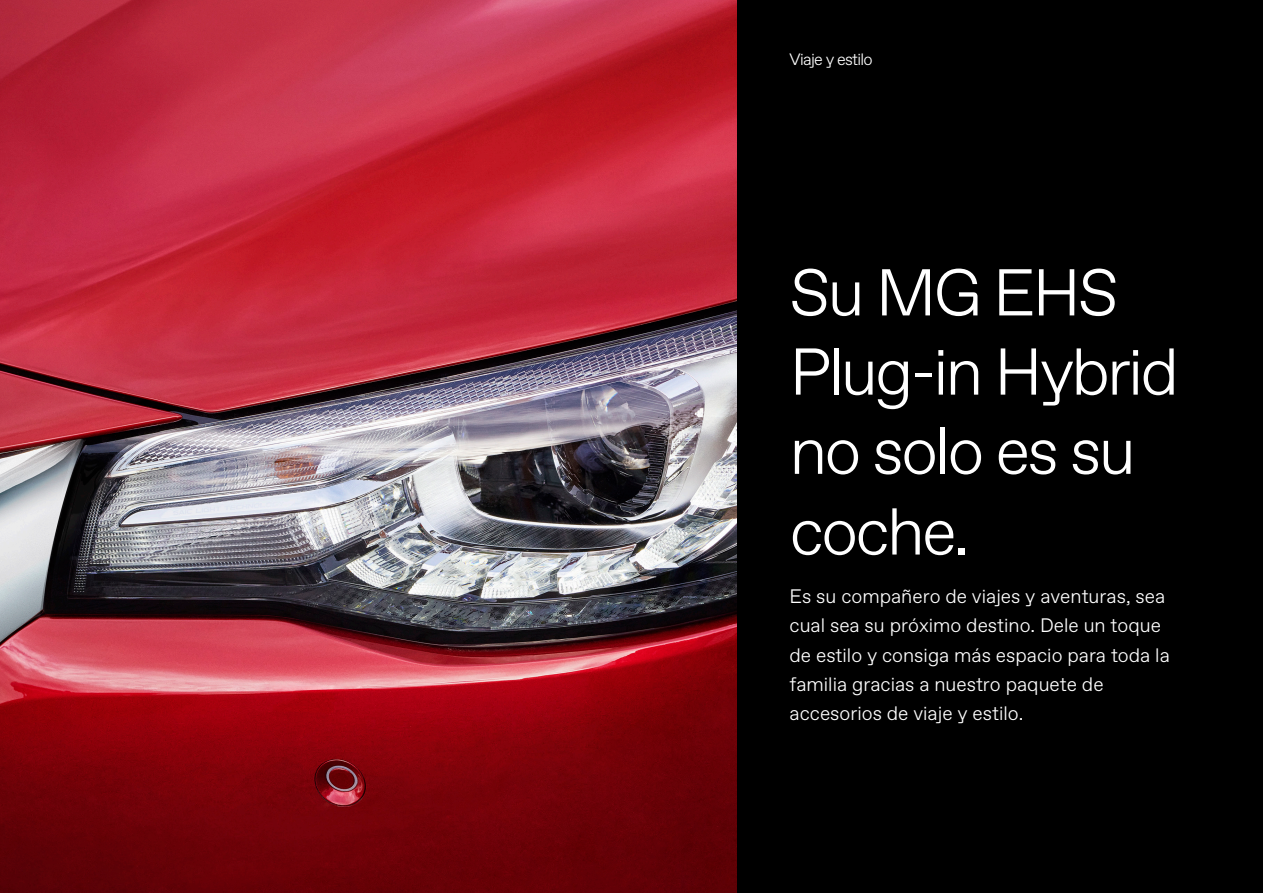
<style>
.page{position:relative;width:1263px;height:893px;background:#fff}
.page>*{position:absolute;margin:0;border:0;box-sizing:border-box;transform-origin:0 0}
.t1{font:300 66px/79.7px "Favorit Std";letter-spacing:-.04em;color:#fff}
.t2{font:300 19.5px/29.2px "Favorit Std";color:#fff}
.t3{font:300 16.5px "Favorit Std";letter-spacing:-.04em;color:#fff}
</style>
<div class="page">
<div style="left:737px;top:0;width:526px;height:893px;background:#000"></div>
<img style="left:0;top:0;width:737px;height:893px">
<p class="t3" style="left:789px;top:49px;width:85px">Viaje y estilo</p>
<p class="t1" style="left:789px;top:250px;width:391px">Su MG EHS<br>Plug-in Hybrid no solo es su coche.</p>
<p class="t2" style="left:789px;top:581px;width:382px">Es su compañero de viajes y aventuras, sea cual sea su próximo destino. Dele un toque de estilo y consiga más espacio para toda la familia gracias a nuestro paquete de accesorios de viaje y estilo.</p>
</div>
